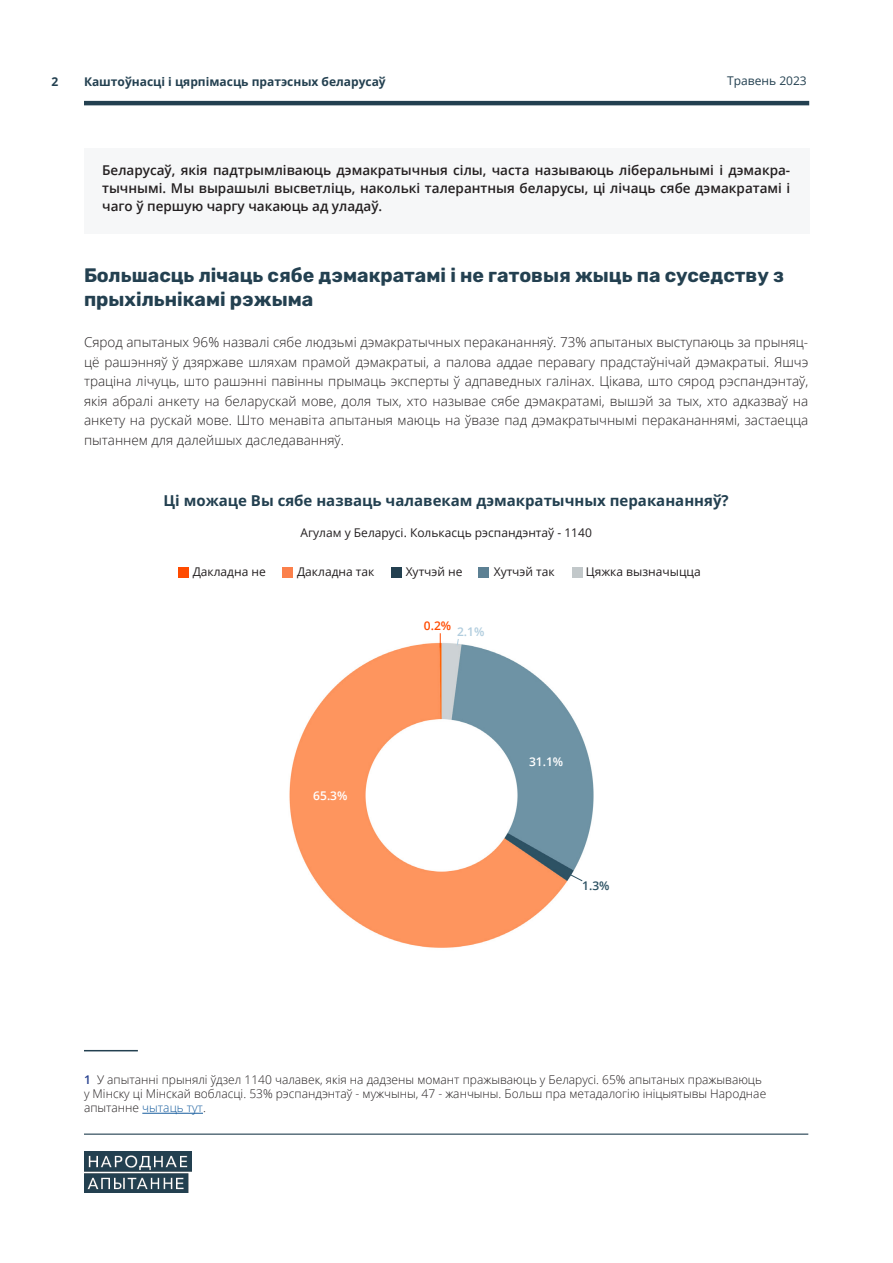
<style>
.page{position:relative;width:893px;height:1263px;background:#fff}
.page>*{position:absolute;margin:0;border:0;box-sizing:border-box;transform-origin:0 0}
.t1{font:700 19.5px/24px "Rubik";color:#234050}
.t2{font:700 15px "Open Sans";color:#234050}
.t3{font:300 13.5px/19.5px "Open Sans";color:#231f20;text-align:justify}
.t4{font:600 13.5px/18px "Open Sans";color:#231f20;text-align:justify}
.t5{font:300 12px/14.4px "Open Sans";color:#231f20}
.t6{font:12px "Open Sans";color:#231f20}
.t7{font:700 12px "Open Sans";color:#234050}
.t8{font:12px "Open Sans";color:#234050}
.t9{font:600 12px "Open Sans";color:#fff}
.t10{font:600 12px "Open Sans";color:#2d5263}
.t11{font:600 12px "Open Sans";color:#b1cdde}
.t12{font:600 12px "Open Sans";color:#ff4b00}
.s1{font-weight:600;color:#253f8e}
.s2{color:#175d9e}
</style>
<div class="page">
<hr style="left:84px;top:101px;width:725px;height:4px;background:#234050">
<hr style="left:84px;top:1133px;width:724px;height:2px;background:#234050">
<img style="left:84px;top:1152px;width:108px;height:40px">
<div style="left:84px;top:148px;width:725px;height:86px;background:#f6f7f8"></div>
<img style="left:289px;top:642px;width:305px;height:306px">
<div style="left:178px;top:567px;width:10px;height:10px;background:#ff4b00"></div>
<div style="left:282px;top:567px;width:10px;height:10px;background:#fb804b"></div>
<div style="left:392px;top:567px;width:10px;height:10px;background:#234050"></div>
<div style="left:479px;top:567px;width:10px;height:10px;background:#5c8093"></div>
<div style="left:572px;top:567px;width:11px;height:10px;background:#c2c8ca"></div>
<hr style="left:84px;top:1050px;width:54px;height:1px;background:#234050">
<hr style="left:142px;top:1113px;width:61px;height:1px;background:#175d9e">
<svg style="left:564px;top:871px;width:19px;height:10px"></svg>
<svg style="left:440px;top:633px;width:1px;height:15px"></svg>
<svg style="left:457px;top:639px;width:2px;height:7px"></svg>
<p class="t7" style="left:51px;top:74px;width:8px">2</p>
<p class="t7" style="left:84px;top:74px;width:303px">Каштоўнасці і цярпімасць пратэсных беларусаў</p>
<p class="t8" style="left:727px;top:73px;width:81px">Травень 2023</p>
<p class="t4" style="left:102px;top:161px;width:690px">Беларусаў, якія падтрымліваюць дэмакратычныя сілы, часта называюць ліберальнымі і дэмакра&shy;тычнымі. Мы вырашылі высветліць, наколькі талерантныя беларусы, ці лічаць сябе дэмакратамі і чаго ў першую чаргу чакаюць ад уладаў.</p>
<p class="t1" style="left:84px;top:264px;width:701px">Большасць лічаць сябе дэмакратамі і не гатовыя жыць па суседству з прыхільнікамі рэжыма</p>
<p class="t3" style="left:84px;top:332px;width:726px">Сярод апытаных 96% назвалі сябе людзьмі дэмакратычных перакананняў. 73% апытаных выступаюць за прыняц&shy;цё рашэнняў ў дзяржаве шляхам прамой дэмакратыі, а палова аддае перавагу прадстаўнічай дэмакратыі. Яшчэ траціна лічуць, што рашэнні павінны прымаць эксперты ў адпаведных галінах. Цікава, што сярод рэспандэнтаў, якія абралі анкету на беларускай мове, доля тых, хто называе сябе дэмакратамі, вышэй за тых, хто адказваў на анкету на рускай мове. Што менавіта апытаныя маюць на ўвазе пад дэмакратычнымі перакананнямі, застаецца пытаннем для далейшых даследаванняў.</p>
<p class="t2" style="left:164px;top:490px;width:567px">Ці можаце Вы сябе назваць чалавекам дэмакратычных перакананняў?</p>
<p class="t6" style="left:300px;top:525px;width:293px">Агулам у Беларусі. Колькасць рэспандэнтаў - 1140</p>
<p class="t6" style="left:193px;top:563px;width:75px">Дакладна не</p>
<p class="t6" style="left:297px;top:563px;width:79px">Дакладна так</p>
<p class="t6" style="left:406px;top:563px;width:58px">Хутчэй не</p>
<p class="t6" style="left:494px;top:563px;width:63px">Хутчэй так</p>
<p class="t6" style="left:586px;top:563px;width:116px">Цяжка вызначыцца</p>
<p class="t9" style="left:313px;top:787px;width:36px">65.3%</p>
<p class="t12" style="left:424px;top:617px;width:29px">0.2%</p>
<p class="t11" style="left:457px;top:623px;width:29px">2.1%</p>
<p class="t9" style="left:529px;top:753px;width:36px">31.1%</p>
<p class="t10" style="left:582px;top:877px;width:29px">1.3%</p>
<p class="t5" style="left:84px;top:1072px;width:684px"><span class="s1">1</span> У апытанні прынялі ўдзел 1140 чалавек, якія на дадзены момант пражываюць у Беларусі. 65% апытаных пражываюць у Мінску ці Мінскай вобласці. 53% рэспандэнтаў - мужчыны, 47 - жанчыны. Больш пра метадалогію ініцыятывы Народнае апытанне <span class="s2">чытаць тут</span>.</p>
</div>
